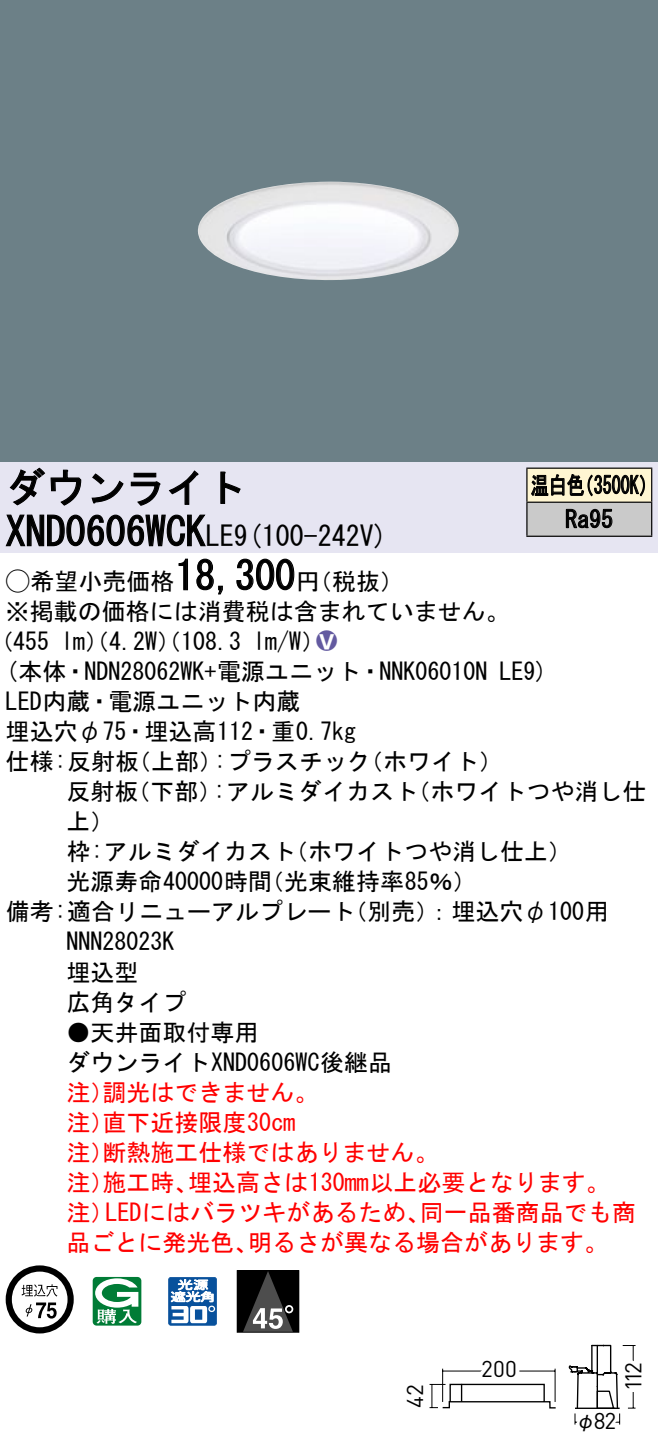
<style>
.page{position:relative;width:658px;height:1450px;background:#fff}
.page>*{position:absolute;margin:0;border:0;box-sizing:border-box;transform-origin:0 0}
.t1{font:40px "MS Gothic";color:#000}
.t2{font:28px "MS Gothic";color:#000}
.t3{font:24px/30px "MS Gothic";color:#000}
.t4{font:24px/30px "MS Gothic";color:#f00}
.t5{font:24px/34px "MS Gothic";color:#000;scale:.75 1}
.t6{font:24px "Ford Classification 1";color:#635aa0}
.t7{font:22.8px "DINOT";letter-spacing:-.02em;color:#000}
.t8{font:20px "Gothic BBB Pro Medium 90 pv RKSJ H";color:#000}
.s1{font-size:28px}
.s2{font-family:"Ford Classification 1"}
.s3{color:#fff}
</style>
<div class="page">
<div style="left:0;top:0;width:658px;height:462px;background:#6c8087"></div>
<img style="left:198px;top:182px;width:261px;height:98px">
<div style="left:0;top:462px;width:658px;height:90px;background:#e6e5f2"></div>
<svg style="left:9px;top:467px;width:73px;height:39px"></svg>
<svg style="left:91px;top:473px;width:33px;height:30px"></svg>
<svg style="left:130px;top:472px;width:30px;height:34px"></svg>
<svg style="left:168px;top:470px;width:30px;height:35px"></svg>
<svg style="left:220px;top:471px;width:21px;height:33px"></svg>
<svg style="left:5px;top:514px;width:201px;height:33px"></svg>
<svg style="left:178px;top:558px;width:10px;height:32px"></svg>
<svg style="left:196px;top:558px;width:27px;height:37px"></svg>
<svg style="left:236px;top:558px;width:59px;height:32px"></svg>
<svg style="left:6px;top:1265px;width:68px;height:68px"></svg>
<svg style="left:93px;top:1276px;width:48px;height:49px"></svg>
<svg style="left:168px;top:1277px;width:49px;height:48px"></svg>
<div style="left:237px;top:1269px;width:62px;height:63px;border:1px solid #000"></div>
<div style="left:237px;top:1270px;width:62px;height:61px;background:#000"></div>
<svg style="left:243px;top:1271px;width:50px;height:60px"></svg>
<div style="left:527px;top:468px;width:124px;height:34px;background:#fff6d2"></div>
<div style="left:527px;top:502px;width:124px;height:34px;background:#cacaca"></div>
<hr style="left:526px;top:467px;width:126px;height:2px;background:#000">
<hr style="left:526px;top:468px;width:1px;height:33px;background:#000">
<hr style="left:651px;top:468px;width:1px;height:33px;background:#000">
<hr style="left:526px;top:501px;width:126px;height:2px;background:#000">
<hr style="left:526px;top:502px;width:1px;height:33px;background:#000">
<hr style="left:651px;top:502px;width:1px;height:33px;background:#000">
<hr style="left:526px;top:535px;width:126px;height:2px;background:#000">
<svg style="left:531px;top:474px;width:114px;height:23px"></svg>
<svg style="left:565px;top:508px;width:47px;height:20px"></svg>
<svg style="left:429px;top:1368px;width:127px;height:41px"></svg>
<svg style="left:568px;top:1344px;width:68px;height:81px"></svg>
<h1 class="t1" style="left:6px;top:467px;width:242px">ダウンライト</h1>
<p class="t2" style="left:234px;top:522px;width:155px">(9 100-242 (V</p>
<h1 class="t1" style="left:6px;top:511px;width:230px">XND0606WCK<span class="s1">LE</span></h1>
<h1 class="t1" style="left:175px;top:555px;width:121px">18,300</h1>
<p class="t3" style="left:6px;top:566px;width:505px"><span class="s2">A</span>希望小売価格<br>※掲載の価格には消費税は含まれていません。</p>
<p class="t6" style="left:316px;top:629px;width:22px">2<span class="s3">8</span></p>
<p class="t3" style="left:296px;top:566px;width:109px">（円税抜(</p>
<p class="t3" style="left:253px;top:626px;width:73px">l m (W/</p>
<p class="t3" style="left:-11px;top:626px;width:62px">（455</p>
<p class="t3" style="left:61px;top:626px;width:182px">lm）（4.2 ）（W 108.3</p>
<p class="t5" style="left:565px;top:468px;width:65px;text-indent:-34px">温白色<br>Ra95</p>
<p class="t5" style="left:575px;top:468px;width:109px">（3500 (K</p>
<p class="t3" style="left:6px;top:656px;width:483px">(本体・NDN28062WK+電源ユニット・NNK06010N</p>
<p class="t3" style="left:6px;top:686px;width:296px">LED内蔵・電源ユニット内蔵</p>
<p class="t3" style="left:6px;top:716px;width:352px">埋込穴φ75・埋込高112・重0.7kg</p>
<p class="t3" style="left:359px;top:746px;width:145px">（ホワイト(</p>
<p class="t3" style="left:214px;top:746px;width:158px">:プラスチック</p>
<p class="t3" style="left:6px;top:746px;width:135px">仕様:反射板</p>
<p class="t3" style="left:127px;top:746px;width:97px">（上部）</p>
<p class="t3" style="left:499px;top:656px;width:50px">LE (9</p>
<p class="t3" style="left:66px;top:776px;width:73px">反射板上(</p>
<p class="t3" style="left:126px;top:776px;width:97px">（下部）</p>
<p class="t3" style="left:213px;top:776px;width:206px">:アルミダイカスト</p>
<p class="t3" style="left:406px;top:776px;width:241px">（ホワイトつや消し仕</p>
<p class="t3" style="left:260px;top:836px;width:218px;text-indent:-193px">枠:アルミダイカスト<br>（光束維持率85％(</p>
<p class="t3" style="left:284px;top:836px;width:290px">（ホワイトつや消し仕上(</p>
<p class="t3" style="left:66px;top:866px;width:207px">光源寿命40000時間</p>
<p class="t3" style="left:66px;top:896px;width:290px;text-indent:-61px">備考:適合リニューアルプレート<br>NNN28023K<br>埋込型<br>広角タイプ</p>
<p class="t3" style="left:66px;top:1016px;width:327px">●天井面取付専用<br>ダウンライトXND0606WC後継品</p>
<p class="t4" style="left:102px;top:1076px;width:218px">調光はできません。</p>
<p class="t3" style="left:343px;top:896px;width:267px">（別売：）埋込穴φ100用</p>
<p class="t4" style="left:102px;top:1076px;width:194px;text-indent:-36px">注）<br>直下近接限度30cm</p>
<p class="t4" style="left:102px;top:1106px;width:337px;text-indent:-36px">注）<br>断熱施工仕様ではありません。</p>
<p class="t4" style="left:66px;top:1136px;width:49px">注）</p>
<p class="t4" style="left:188px;top:1166px;width:423px">埋込高さは130mm以上必要となります。</p>
<p class="t4" style="left:102px;top:1166px;width:97px">施工時、</p>
<p class="t4" style="left:66px;top:1166px;width:49px">注）</p>
<p class="t4" style="left:66px;top:1196px;width:49px">注）</p>
<p class="t4" style="left:105px;top:1196px;width:326px">LEDにはバラツキがあるため、</p>
<p class="t4" style="left:420px;top:1196px;width:217px">同一品番商品でも商</p>
<p class="t4" style="left:66px;top:1226px;width:193px">品ごとに発光色、</p>
<p class="t4" style="left:248px;top:1226px;width:362px">明るさが異なる場合があります。</p>
<p class="t7" style="left:399px;top:1407px;width:25px;rotate:-90deg">42</p>
<p class="t7" style="left:481px;top:1352px;width:37px">200</p>
<p class="t7" style="left:593px;top:1404px;width:24px">82</p>
<p class="t8" style="left:575px;top:1404px;width:21px">φ</p>
<p class="t7" style="left:617px;top:1390px;width:30px;rotate:-90deg">112</p>
</div>
